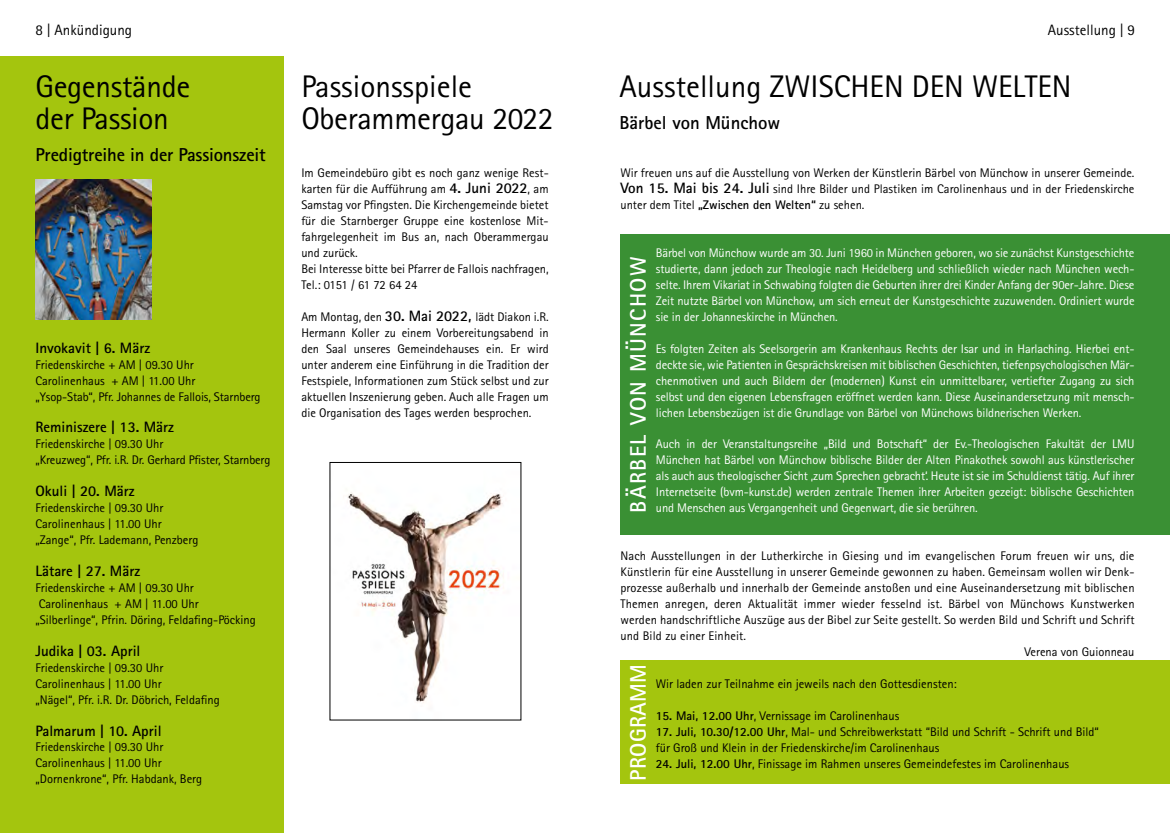
<style>
.page{position:relative;width:1170px;height:833px;background:#fff}
.page>*{position:absolute;margin:0;border:0;box-sizing:border-box;transform-origin:0 0}
.t1{font:31.25px/31.9px "Rotis Sans Serif Std";color:#000}
.t2{font:700 22.5px "Rotis Sans Serif Std";letter-spacing:.06em;color:#fff}
.t3{font:700 22.5px "Rotis Sans Serif Std";letter-spacing:.01em;color:#fff}
.t4{font:700 18.75px "Rotis Sans Serif Std";letter-spacing:-.01em;color:#000}
.t5{font:700 15px "Rotis Sans Serif Std";color:#000}
.t6{font:15px "Rotis Sans Serif Std";color:#000}
.t7{font:12.5px/16px "Rotis Sans Serif Std";color:#000}
.t8{font:12.5px/16px "Rotis Sans Serif Std";letter-spacing:-.01em;color:#fff;text-align:justify}
.s1{font-weight:700;font-size:15px}
.s2{font-weight:700}
</style>
<div class="page">
<div style="left:620px;top:234px;width:549px;height:301px;background:#3a9034"></div>
<div style="left:620px;top:660px;width:549px;height:124px;background:#a4c50e"></div>
<div style="left:0;top:56px;width:283px;height:777px;background:#a4c50e"></div>
<img style="left:347px;top:492px;width:157px;height:211px">
<img style="left:36px;top:179px;width:116px;height:140px">
<p class="t6" style="left:35px;top:22px;width:98px">8 | Ankündigung</p>
<p class="t6" style="left:1047px;top:22px;width:89px">Ausstellung | 9</p>
<h1 class="t1" style="left:35px;top:71px;width:156px">Gegenstände der Passion</h1>
<h3 class="t4" style="left:35px;top:143px;width:232px">Predigtreihe in der Passionszeit</h3>
<p class="t5" style="left:35px;top:338px;width:116px">Invokavit | 6. März</p>
<p class="t7" style="left:35px;top:356px;width:227px">Friedenskirche + AM | 09.30 Uhr<br>Carolinenhaus + AM | 11.00 Uhr<br>„Ysop-Stab“, Pfr. Johannes de Fallois, Starnberg</p>
<p class="t5" style="left:35px;top:418px;width:140px">Reminiszere | 13. März</p>
<p class="t7" style="left:35px;top:436px;width:236px">Friedenskirche | 09.30 Uhr<br>„Kreuzweg“, Pfr. i.R. Dr. Gerhard Pfister, Starnberg</p>
<p class="t5" style="left:35px;top:481px;width:101px">Okuli | 20. März</p>
<p class="t7" style="left:35px;top:500px;width:164px">Friedenskirche | 09.30 Uhr<br>Carolinenhaus | 11.00 Uhr „Zange“, Pfr. Lademann, Penzberg</p>
<p class="t5" style="left:35px;top:561px;width:106px">Lätare | 27. März</p>
<p class="t7" style="left:35px;top:579px;width:222px">Friedenskirche + AM | 09.30 Uhr<br>Carolinenhaus + AM | 11.00 Uhr „Silberlinge“, Pfrin. Döring, Feldafing-Pöcking</p>
<p class="t5" style="left:35px;top:641px;width:106px">Judika | 03. April</p>
<p class="t7" style="left:35px;top:659px;width:186px">Friedenskirche | 09.30 Uhr<br>Carolinenhaus | 11.00 Uhr<br>„Nägel“, Pfr. i.R. Dr. Döbrich, Feldafing</p>
<p class="t5" style="left:35px;top:721px;width:128px">Palmarum | 10. April</p>
<p class="t7" style="left:35px;top:739px;width:168px">Friedenskirche | 09.30 Uhr<br>Carolinenhaus | 11.00 Uhr „Dornenkrone“, Pfr. Habdank, Berg</p>
<h1 class="t1" style="left:301px;top:71px;width:253px">Passionsspiele<br>Oberammergau 2022</h1>
<p class="t7" style="left:301px;top:165px;width:249px">Im Gemeindebüro gibt es noch ganz wenige Rest&shy;karten für die Aufführung am <span class="s1">4. Juni 2022</span>, am Samstag vor Pfingsten. Die Kirchengemeinde bietet für die Starnberger Gruppe eine kostenlose Mit&shy;fahrgelegenheit im Bus an, nach Oberammergau und zurück.<br>Bei Interesse bitte bei Pfarrer de Fallois nachfragen, Tel.: 0151 / 61 72 64 24</p>
<p class="t7" style="left:301px;top:308px;width:249px;text-align:justify">Am Montag, den <span class="s1">30. Mai 2022,</span> lädt Diakon i.R.<br>Hermann Koller zu einem Vorbereitungsabend in den Saal unseres Gemeindehauses ein. Er wird unter anderem eine Einführung in die Tradition der Festspiele, Informationen zum Stück selbst und zur aktuellen Inszenierung geben. Auch alle Fragen um die Organisation des Tages werden besprochen.</p>
<h1 class="t1" style="left:619px;top:71px;width:453px">Ausstellung ZWISCHEN DEN WELTEN</h1>
<h3 class="t4" style="left:619px;top:111px;width:162px">Bärbel von Münchow</h3>
<p class="t7" style="left:620px;top:165px;width:515px;text-align:justify">Wir freuen uns auf die Ausstellung von Werken der Künstlerin Bärbel von Münchow in unserer Gemeinde.<br><span class="s1">Von 15. Mai bis 24. Juli</span> sind Ihre Bilder und Plastiken im Carolinenhaus und in der Friedenskirche unter dem Titel <span class="s2">„Zwischen den Welten“</span> zu sehen.</p>
<p class="t8" style="left:656px;top:245px;width:480px">Bärbel von Münchow wurde am 30. Juni 1960 in München geboren, wo sie zunächst Kunstgeschichte studierte, dann jedoch zur Theologie nach Heidelberg und schließlich wieder nach München wech&shy;selte. Ihrem Vikariat in Schwabing folgten die Geburten ihrer drei Kinder Anfang der 90er-Jahre. Diese Zeit nutzte Bärbel von Münchow, um sich erneut der Kunstgeschichte zuzuwenden. Ordiniert wurde sie in der Johanneskirche in München.</p>
<p class="t8" style="left:656px;top:340px;width:480px">Es folgten Zeiten als Seelsorgerin am Krankenhaus Rechts der Isar und in Harlaching. Hierbei ent&shy;deckte sie, wie Patienten in Gesprächskreisen mit biblischen Geschichten, tiefenpsychologischen Mär&shy;chenmotiven und auch Bildern der (modernen) Kunst ein unmittelbarer, vertiefter Zugang zu sich selbst und den eigenen Lebensfragen eröffnet werden kann. Diese Auseinandersetzung mit mensch&shy;lichen Lebensbezügen ist die Grundlage von Bärbel von Münchows bildnerischen Werken.</p>
<p class="t8" style="left:656px;top:436px;width:480px">Auch in der Veranstaltungsreihe „Bild und Botschaft“ der Ev.-Theologischen Fakultät der LMU München hat Bärbel von Münchow biblische Bilder der Alten Pinakothek sowohl aus künstlerischer als auch aus theologischer Sicht ‚zum Sprechen gebracht‘. Heute ist sie im Schuldienst tätig. Auf ihrer Internetseite (bvm-kunst.de) werden zentrale Themen ihrer Arbeiten gezeigt: biblische Geschichten und Menschen aus Vergangenheit und Gegenwart, die sie berühren.</p>
<p class="t7" style="left:620px;top:548px;width:515px">Nach Ausstellungen in der Lutherkirche in Giesing und im evangelischen Forum freuen wir uns, die</p>
<p class="t7" style="left:620px;top:564px;width:515px">Künstlerin für eine Ausstellung in unserer Gemeinde gewonnen zu haben. Gemeinsam wollen wir Denk-</p>
<p class="t7" style="left:620px;top:579px;width:515px">prozesse außerhalb und innerhalb der Gemeinde anstoßen und eine Auseinandersetzung mit biblischen</p>
<p class="t7" style="left:620px;top:595px;width:515px">Themen anregen, deren Aktualität immer wieder fesselnd ist. Bärbel von Münchows Kunstwerken</p>
<p class="t7" style="left:620px;top:611px;width:515px">werden handschriftliche Auszüge aus der Bibel zur Seite gestellt. So werden Bild und Schrift und Schrift</p>
<p class="t7" style="left:620px;top:627px;width:127px">und Bild zu einer Einheit.</p>
<p class="t7" style="left:1024px;top:643px;width:111px">Verena von Guionneau</p>
<p class="t7" style="left:656px;top:675px;width:302px">Wir laden zur Teilnahme ein jeweils nach den Gottesdiensten:</p>
<p class="t7" style="left:656px;top:707px;width:245px"><span class="s2">15. Mai, 12.00 Uhr</span>, Vernissage im Carolinenhaus</p>
<p class="t7" style="left:656px;top:723px;width:444px"><span class="s2">17. Juli, 10.30/12.00 Uhr</span>, Mal- und Schreibwerkstatt “Bild und Schrift - Schrift und Bild“ für Groß und Klein in der Friedenskirche/im Carolinenhaus</p>
<p class="t7" style="left:656px;top:755px;width:415px"><span class="s2">24. Juli, 12.00 Uhr</span>, Finissage im Rahmen unseres Gemeindefestes im Carolinenhaus</p>
<h2 class="t2" style="left:624px;top:512px;width:257px;rotate:-90deg">Bärbel von Münchow</h2>
<h2 class="t3" style="left:624px;top:780px;width:118px;rotate:-90deg">PROGRAMM</h2>
</div>
